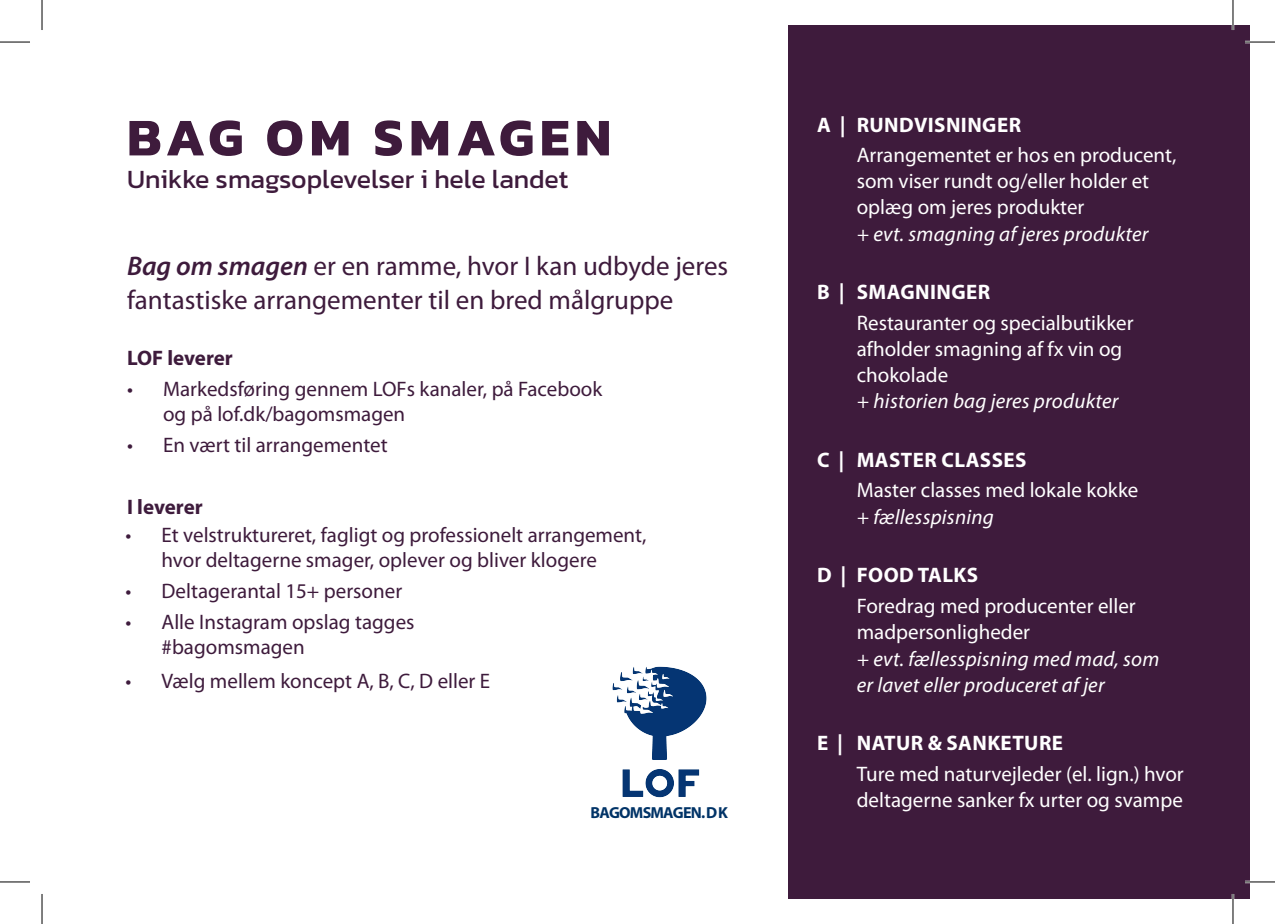
<style>
.page{position:relative;width:1275px;height:924px;background:#fff}
.page>*{position:absolute;margin:0;border:0;box-sizing:border-box;transform-origin:0 0}
.t1{font:700 53.4px "Kanit";letter-spacing:.11em;color:#3e1b3c}
.t2{font:27px/34px "Myriad Pro";color:#3e1b3c}
.t3{font:26.8px "Kanit";color:#3e1b3c}
.t4{font:21px/26px "Myriad Pro";color:#fff}
.t5{font:21px/30.8px "Myriad Pro";color:#3e1b3c}
.t6{font:italic 21px/26px "Myriad Pro";letter-spacing:.01em;color:#fff}
.t7{font:700 21px "Myriad Pro";letter-spacing:.02em;color:#fff}
.t8{font:700 21px "Myriad Pro";letter-spacing:-.005em;color:#3e1b3c}
.t9{font:700 16px "Myriad Pro";letter-spacing:-.05em;color:#003367}
.s1{font-weight:600;font-style:italic}
</style>
<div class="page">
<div style="left:788px;top:25px;width:462px;height:873px;background:#3e1b3c"></div>
<hr style="left:1245px;top:41px;width:30px;height:2px;background:#fff">
<hr style="left:1245px;top:880px;width:30px;height:2px;background:#fff">
<hr style="left:1231px;top:0;width:3px;height:30px;background:#fff">
<hr style="left:1231px;top:893px;width:3px;height:30px;background:#fff">
<hr style="left:0;top:42px;width:30px;height:1px;background:#000">
<hr style="left:1245px;top:42px;width:30px;height:1px;background:#000">
<hr style="left:0;top:881px;width:30px;height:1px;background:#000">
<hr style="left:1245px;top:881px;width:30px;height:1px;background:#000">
<hr style="left:42px;top:0;width:1px;height:30px;background:#000">
<hr style="left:42px;top:893px;width:1px;height:30px;background:#000">
<hr style="left:1232px;top:0;width:1px;height:30px;background:#000">
<hr style="left:1232px;top:893px;width:1px;height:30px;background:#000">
<img style="left:612px;top:666px;width:95px;height:132px">
<h1 class="t1" style="left:127px;top:96px;width:486px">BAG OM SMAGEN</h1>
<p class="t3" style="left:127px;top:159px;width:443px">Unikke smagsoplevelser i hele landet</p>
<p class="t2" style="left:127px;top:248px;width:602px"><span class="s1">Bag om smagen</span> er en ramme, hvor I kan udbyde jeres fantastiske arrangementer til en bred målgruppe</p>
<p class="t8" style="left:127px;top:344px;width:107px">LOF leverer</p>
<p class="t5" style="left:163px;top:376px;width:441px;line-height:25.2px;text-indent:-36px">• Markedsføring gennem LOFs kanaler, på Facebook og på lof.dk/bagomsmagen</p>
<p class="t5" style="left:127px;top:429px;width:262px">• En vært til arrangementet</p>
<p class="t8" style="left:127px;top:493px;width:77px">I leverer</p>
<p class="t5" style="left:126px;top:518px;width:7px">•</p>
<p class="t5" style="left:126px;top:574px;width:7px">• •</p>
<p class="t5" style="left:126px;top:664px;width:7px">•</p>
<p class="t5" style="left:162px;top:521px;width:486px;line-height:25.2px">Et velstruktureret, fagligt og professionelt arrangement, hvor deltagerne smager, oplever og bliver klogere</p>
<p class="t5" style="left:162px;top:574px;width:254px">Deltagerantal 15+ personer<br>Alle Instagram opslag tagges</p>
<p class="t5" style="left:162px;top:629px;width:330px;line-height:33.6px">#bagomsmagen<br>Vælg mellem koncept A, B, C, D eller E</p>
<p class="t9" style="left:590px;top:802px;width:139px">BAGOMSMAGEN.DK</p>
<p class="t7" style="left:817px;top:111px;width:205px">A | RUNDVISNINGER</p>
<p class="t4" style="left:856px;top:142px;width:321px">Arrangementet er hos en producent, som viser rundt og/eller holder et oplæg om jeres produkter</p>
<p class="t6" style="left:856px;top:220px;width:293px">+ evt. smagning af jeres produkter</p>
<p class="t7" style="left:817px;top:278px;width:174px">B | SMAGNINGER</p>
<p class="t4" style="left:856px;top:309px;width:278px">Restauranter og specialbutikker afholder smagning af fx vin og chokolade</p>
<p class="t6" style="left:856px;top:388px;width:263px">+ historien bag jeres produkter</p>
<p class="t7" style="left:817px;top:446px;width:211px">C | MASTER CLASSES</p>
<p class="t4" style="left:856px;top:476px;width:283px">Master classes med lokale kokke</p>
<p class="t6" style="left:856px;top:503px;width:139px">+ fællesspisning</p>
<p class="t7" style="left:817px;top:561px;width:162px">D | FOOD TALKS</p>
<p class="t4" style="left:856px;top:592px;width:280px">Foredrag med producenter eller madpersonligheder</p>
<p class="t6" style="left:856px;top:644px;width:304px">+ evt. fællesspisning med mad, som er lavet eller produceret af jer</p>
<p class="t7" style="left:817px;top:728px;width:247px">E | NATUR &amp; SANKETURE</p>
<p class="t4" style="left:856px;top:759px;width:328px">Ture med naturvejleder (el. lign.) hvor deltagerne sanker fx urter og svampe</p>
</div>
